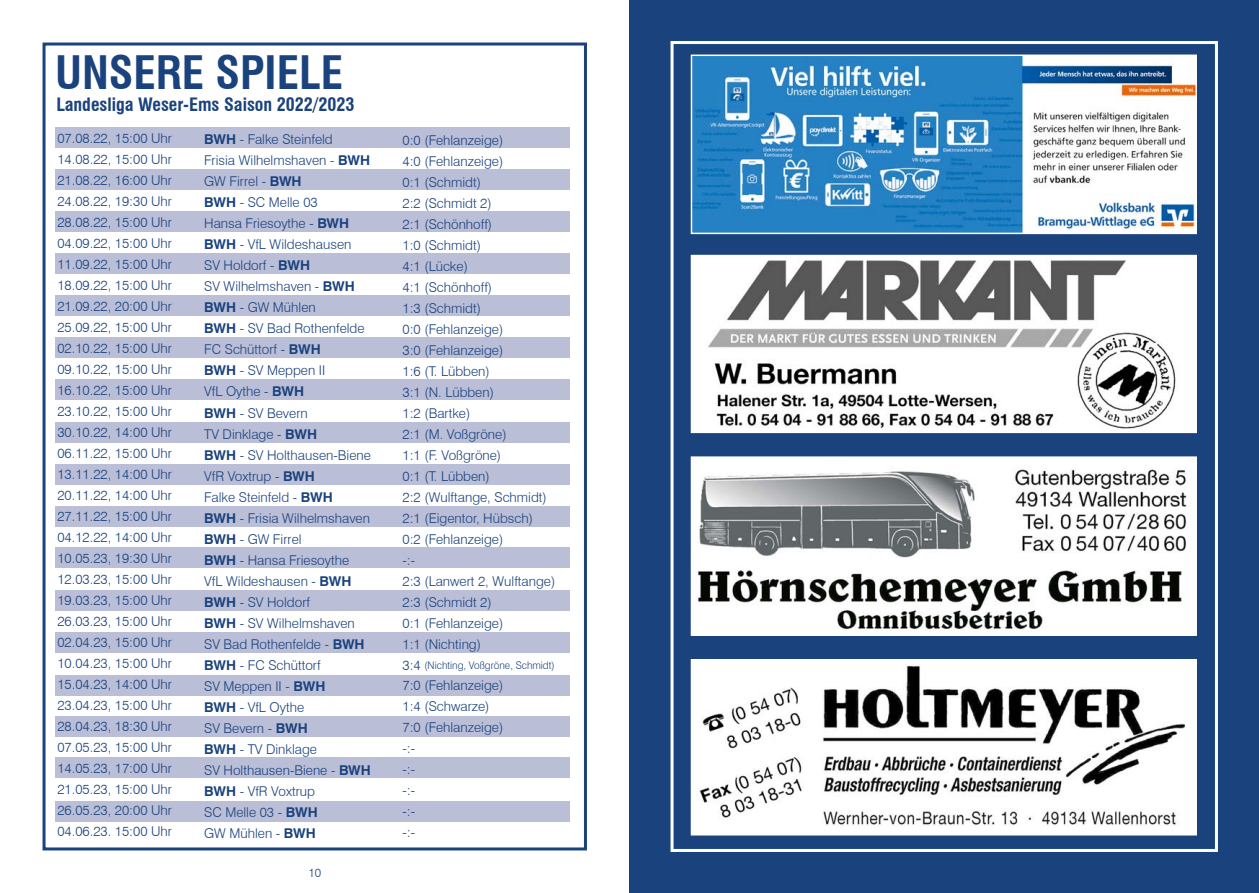
<style>
.page{position:relative;width:1259px;height:893px;background:#fff}
.page>*{position:absolute;margin:0;border:0;box-sizing:border-box;transform-origin:0 0}
.t1{font:700 condensed 45px "Swiss 721 BT";color:#1a427d}
.t2{font:700 condensed 18px "Swiss 721 BT";color:#1a427d}
.t3{font:300 13.5px/21px "Swiss 721 BT";color:#1a427d}
.t4{font:300 12px "Swiss 721 BT";color:#1a427d}
.t5{font:300 10.5px "Swiss 721 BT";color:#1a427d;scale:.96 1}
.s1{font-weight:700}
.s2{font-size:13.5px}
</style>
<div class="page">
<div style="left:629px;top:0;width:630px;height:893px;background:#1a427d"></div>
<img style="left:694px;top:662px;width:500px;height:170px">
<div style="left:691px;top:659px;width:506px;height:176px;border:2px solid #fff"></div>
<img style="left:694px;top:459px;width:500px;height:174px">
<div style="left:691px;top:456px;width:506px;height:180px;border:2px solid #fff"></div>
<img style="left:694px;top:258px;width:500px;height:172px">
<div style="left:691px;top:255px;width:506px;height:178px;border:2px solid #fff"></div>
<img style="left:694px;top:58px;width:500px;height:173px">
<div style="left:691px;top:55px;width:506px;height:179px;border:2px solid #fff"></div>
<div style="left:43px;top:43px;width:544px;height:807px;border:3px solid #1a427d"></div>
<div style="left:55px;top:128px;width:515px;height:20px;background:#babed7"></div>
<div style="left:55px;top:169px;width:515px;height:21px;background:#babed7"></div>
<div style="left:55px;top:211px;width:515px;height:21px;background:#babed7"></div>
<div style="left:55px;top:253px;width:515px;height:21px;background:#babed7"></div>
<div style="left:55px;top:295px;width:515px;height:21px;background:#babed7"></div>
<div style="left:55px;top:337px;width:515px;height:21px;background:#babed7"></div>
<div style="left:55px;top:379px;width:515px;height:21px;background:#babed7"></div>
<div style="left:55px;top:422px;width:515px;height:21px;background:#babed7"></div>
<div style="left:55px;top:465px;width:515px;height:20px;background:#babed7"></div>
<div style="left:55px;top:506px;width:515px;height:21px;background:#babed7"></div>
<div style="left:55px;top:547px;width:515px;height:21px;background:#babed7"></div>
<div style="left:55px;top:590px;width:515px;height:21px;background:#babed7"></div>
<div style="left:55px;top:632px;width:515px;height:21px;background:#babed7"></div>
<div style="left:55px;top:675px;width:515px;height:20px;background:#babed7"></div>
<div style="left:55px;top:716px;width:515px;height:21px;background:#babed7"></div>
<div style="left:55px;top:757px;width:515px;height:21px;background:#babed7"></div>
<div style="left:55px;top:801px;width:515px;height:21px;background:#babed7"></div>
<div style="left:670px;top:41px;width:548px;height:811px;border:3px solid #fff"></div>
<h1 class="t1" style="left:55px;top:46px;width:289px">UNSERE SPIELE</h1>
<h2 class="t2" style="left:56px;top:94px;width:299px">Landesliga Weser-Ems Saison 2022/2023</h2>
<p class="t3" style="left:57px;top:128px;width:116px;text-align:justify">07.08.22, 15:00 Uhr 14.08.22, 15:00 Uhr 21.08.22, 16:00 Uhr 24.08.22, 19:30 Uhr 28.08.22, 15:00 Uhr 04.09.22, 15:00 Uhr 11.09.22, 15:00 Uhr 18.09.22, 15:00 Uhr 21.09.22, 20:00 Uhr 25.09.22, 15:00 Uhr 02.10.22, 15:00 Uhr 09.10.22, 15:00 Uhr 16.10.22, 15:00 Uhr 23.10.22, 15:00 Uhr 30.10.22, 14:00 Uhr 06.11.22, 15:00 Uhr 13.11.22, 14:00 Uhr 20.11.22, 14:00 Uhr 27.11.22, 15:00 Uhr 04.12.22, 14:00 Uhr 10.05.23, 19:30 Uhr 12.03.23, 15:00 Uhr 19.03.23, 15:00 Uhr 26.03.23, 15:00 Uhr 02.04.23, 15:00 Uhr 10.04.23, 15:00 Uhr 15.04.23, 14:00 Uhr 23.04.23, 15:00 Uhr 28.04.23, 18:30 Uhr 07.05.23, 15:00 Uhr 14.05.23, 17:00 Uhr 21.05.23, 15:00 Uhr 26.05.23, 20:00 Uhr 04.06.23. 15:00 Uhr</p>
<p class="t3" style="left:204px;top:129px;width:168px"><span class="s1">BWH</span> - Falke Steinfeld<br>Frisia Wilhelmshaven - <span class="s1">BWH<br></span>GW Firrel - <span class="s1">BWH<br>BWH</span> - SC Melle 03<br>Hansa Friesoythe - <span class="s1">BWH<br>BWH</span> - VfL Wildeshausen<br>SV Holdorf - <span class="s1">BWH<br></span>SV Wilhelmshaven - <span class="s1">BWH<br>BWH</span> - GW Mühlen<br><span class="s1">BWH</span> - SV Bad Rothenfelde<br>FC Schüttorf - <span class="s1">BWH<br>BWH</span> - SV Meppen II<br>VfL Oythe - <span class="s1">BWH<br>BWH</span> - SV Bevern<br>TV Dinklage - <span class="s1">BWH<br>BWH</span> - SV Holthausen-Biene<br>VfR Voxtrup - <span class="s1">BWH<br></span>Falke Steinfeld - <span class="s1">BWH<br>BWH</span> - Frisia Wilhelmshaven<br><span class="s1">BWH</span> - GW Firrel<br><span class="s1">BWH</span> - Hansa Friesoythe<br>VfL Wildeshausen - <span class="s1">BWH<br>BWH</span> - SV Holdorf<br><span class="s1">BWH</span> - SV Wilhelmshaven<br>SV Bad Rothenfelde - <span class="s1">BWH<br>BWH</span> - FC Schüttorf<br>SV Meppen II - <span class="s1">BWH<br>BWH</span> - VfL Oythe<br>SV Bevern - <span class="s1">BWH<br>BWH</span> - TV Dinklage<br>SV Holthausen-Biene - <span class="s1">BWH<br>BWH</span> - VfR Voxtrup<br>SC Melle 03 - <span class="s1">BWH<br></span>GW Mühlen - <span class="s1">BWH</span></p>
<p class="t3" style="left:402px;top:129px;width:154px">0:0 (Fehlanzeige)<br>4:0 (Fehlanzeige)<br>0:1 (Schmidt)<br>2:2 (Schmidt 2)<br>2:1 (Schönhoff)<br>1:0 (Schmidt)<br>4:1 (Lücke)<br>4:1 (Schönhoff)<br>1:3 (Schmidt)<br>0:0 (Fehlanzeige)<br>3:0 (Fehlanzeige)<br>1:6 (T. Lübben)<br>3:1 (N. Lübben)<br>1:2 (Bartke)<br>2:1 (M. Voßgröne)<br>1:1 (F. Voßgröne)<br>0:1 (T. Lübben)<br>2:2 (Wulftange, Schmidt)<br>2:1 (Eigentor, Hübsch)<br>0:2 (Fehlanzeige)<br>-:-<br>2:3 (Lanwert 2, Wulftange)<br>2:3 (Schmidt 2)<br>0:1 (Fehlanzeige)<br>1:1 (Nichting)</p>
<p class="t5" style="left:402px;top:659px;width:160px"><span class="s2">3:4</span> (Nichting, Voßgröne, Schmidt)</p>
<p class="t3" style="left:402px;top:675px;width:102px">7:0 (Fehlanzeige)<br>1:4 (Schwarze)<br>7:0 (Fehlanzeige) -:-<br>-:-<br>-:-<br>-:-<br>-:-</p>
<p class="t4" style="left:308px;top:865px;width:14px">10</p>
</div>
